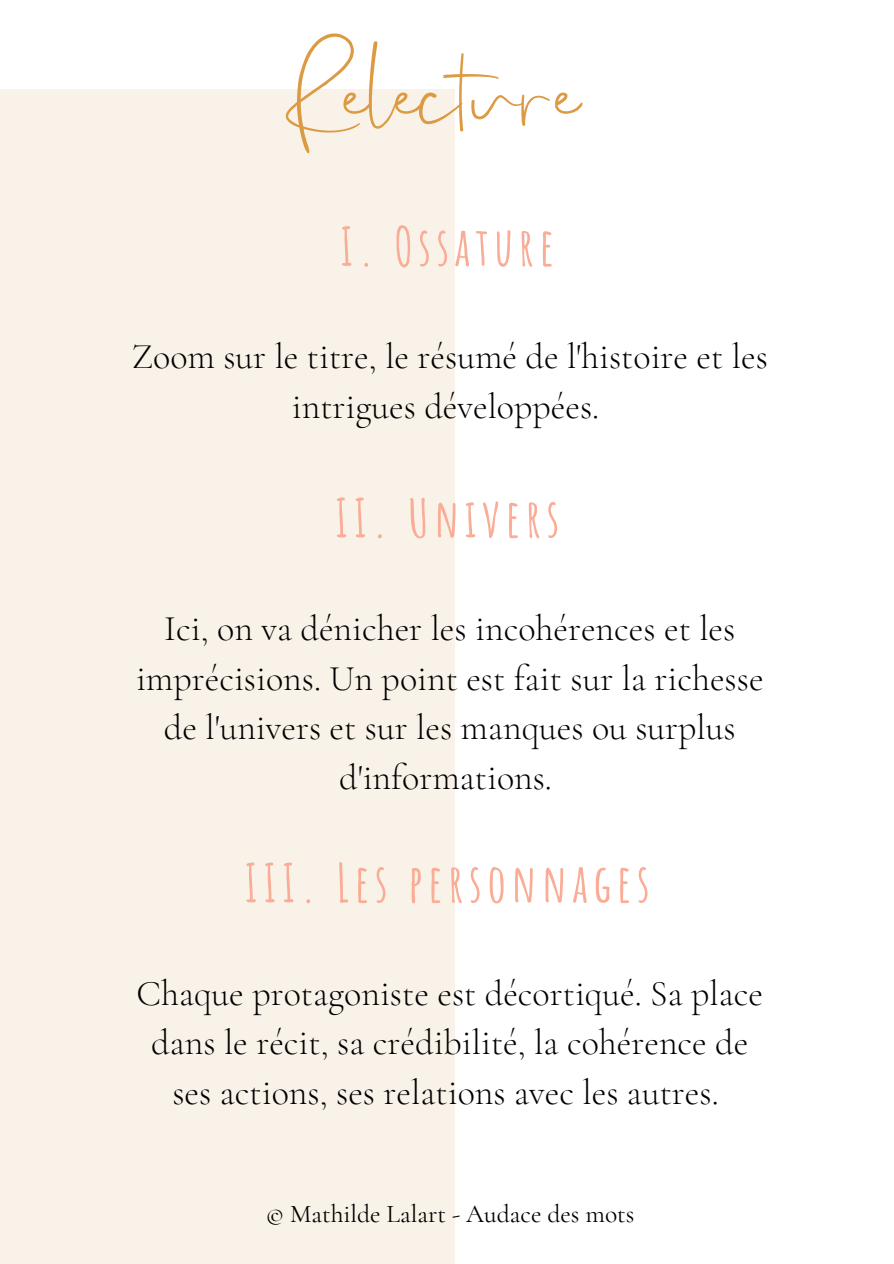
<style>
.page{position:relative;width:894px;height:1264px;background:#fff}
.page>*{position:absolute;margin:0;border:0;box-sizing:border-box;transform-origin:0 0}
.t1{font:700 156.15px "Real Kindly";color:#dc9a43}
.t2{font:700 52.5px "Amatic SC";letter-spacing:.1em;color:#faad96}
.t3{font:300 36px/49.5px "Cormorant Garamond";color:#000;text-align:center}
.t4{font:25.5px "Cormorant Garamond";color:#000}
</style>
<div class="page">
<div style="left:0;top:89px;width:455px;height:1174px;background:#f9f2e8"></div>
<p class="t1" style="left:286px;top:-4px;width:296px">Relecture</p>
<p class="t2" style="left:340px;top:212px;width:215px">I. Ossature</p>
<p class="t3" style="left:132px;top:332px;width:637px">Zoom sur le titre, le résumé de l'histoire et les intrigues développées.</p>
<p class="t2" style="left:335px;top:484px;width:226px">II. Univers</p>
<p class="t3" style="left:136px;top:603px;width:629px">Ici, on va dénicher les incohérences et les imprécisions. Un point est fait sur la richesse de l'univers et sur les manques ou surplus d'informations.</p>
<p class="t2" style="left:244px;top:849px;width:406px">III. Les personnages</p>
<p class="t3" style="left:136px;top:968px;width:628px">Chaque protagoniste est décortiqué. Sa place dans le récit, sa crédibilité, la cohérence de ses actions, ses relations avec les autres.</p>
<p class="t4" style="left:266px;top:1198px;width:370px">© Mathilde Lalart - Audace des mots</p>
</div>
